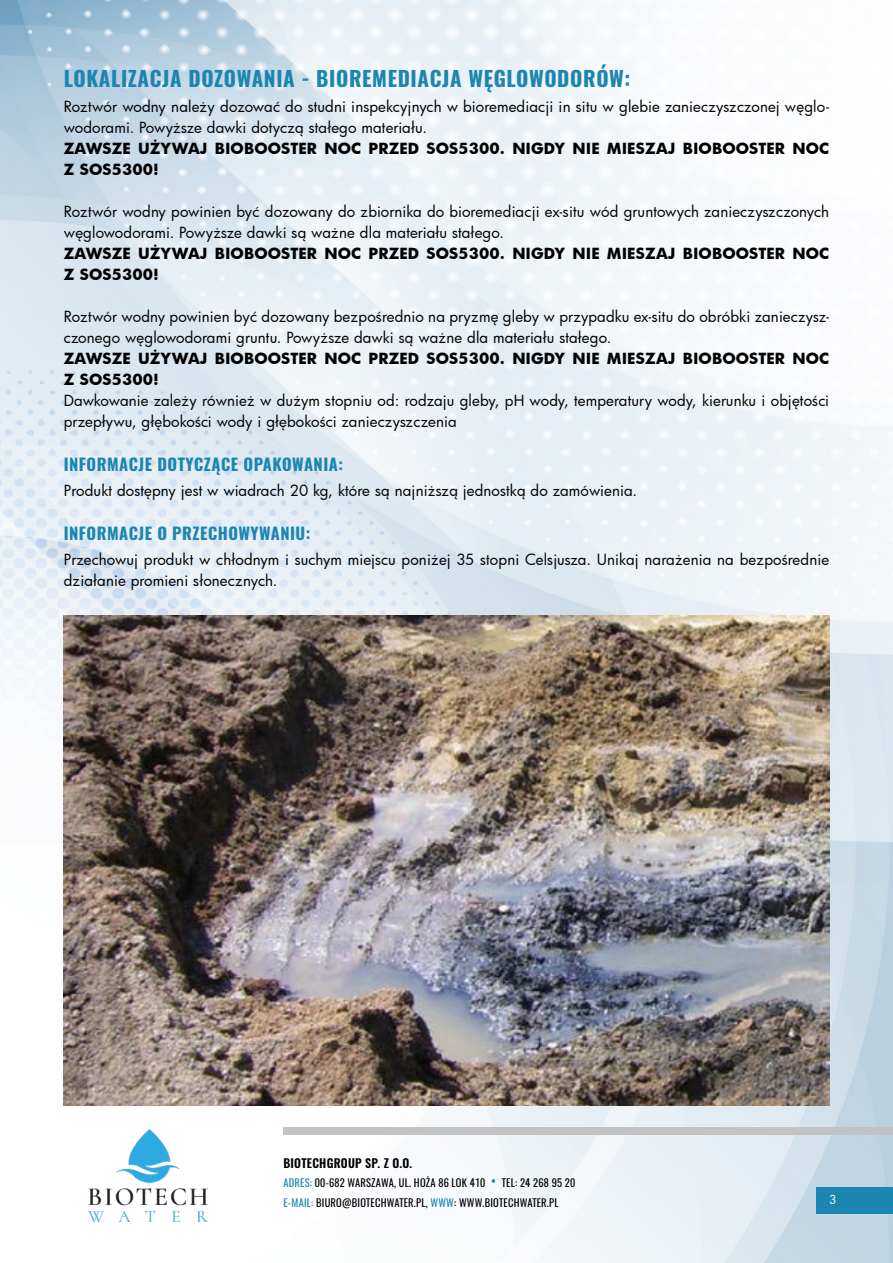
<style>
.page{position:relative;width:893px;height:1263px;background:#fff}
.page>*{position:absolute;margin:0;border:0;box-sizing:border-box;transform-origin:0 0}
.t1{font:700 21px "Oswald";letter-spacing:.03em;color:#1c85b0}
.t2{font:700 16.5px "Oswald";letter-spacing:.03em;color:#1c85b0}
.t3{font:15px/21px "Futura";letter-spacing:.01em;color:#000}
.t4{font:700 15px/21px "Futura";letter-spacing:.01em;color:#000}
.t5{font:600 12px "Oswald";letter-spacing:.02em;color:#000}
.t6{font:12px "Futura";color:#fff}
.t7{font:10.5px/19.5px "Oswald";letter-spacing:.02em;color:#000}
.s1{color:#1c85b0}
.s2{font-size:15px;color:#1c85b0}
</style>
<div class="page">
<img style="left:0;top:0;width:893px;height:1263px">
<div style="left:816px;top:1187px;width:77px;height:27px;background:#1c85b0"></div>
<img style="left:89px;top:1130px;width:118px;height:91px">
<div style="left:283px;top:1127px;width:610px;height:7px;background:#c2c2c3"></div>
<img style="left:64px;top:616px;width:765px;height:490px">
<h1 class="t1" style="left:64px;top:64px;width:568px">LOKALIZACJA DOZOWANIA - BIOREMEDIACJA WĘGLOWODORÓW:</h1>
<p class="t3" style="left:64px;top:96px;width:767px">Roztwór wodny należy dozować do studni inspekcyjnych w bioremediacji in situ w glebie zanieczyszczonej węglo&shy;wodorami. Powyższe dawki dotyczą stałego materiału.</p>
<p class="t4" style="left:64px;top:137px;width:767px">ZAWSZE UŻYWAJ BIOBOOSTER NOC PRZED SOS5300. NIGDY NIE MIESZAJ BIOBOOSTER NOC<br>Z SOS5300!</p>
<p class="t3" style="left:64px;top:201px;width:767px">Roztwór wodny powinien być dozowany do zbiornika do bioremediacji ex-situ wód gruntowych zanieczyszczonych węglowodorami. Powyższe dawki są ważne dla materiału stałego.</p>
<p class="t4" style="left:64px;top:242px;width:767px">ZAWSZE UŻYWAJ BIOBOOSTER NOC PRZED SOS5300. NIGDY NIE MIESZAJ BIOBOOSTER NOC<br>Z SOS5300!</p>
<p class="t3" style="left:64px;top:306px;width:767px">Roztwór wodny powinien być dozowany bezpośrednio na pryzmę gleby w przypadku ex-situ do obróbki zanieczysz&shy;czonego węglowodorami gruntu. Powyższe dawki są ważne dla materiału stałego.</p>
<p class="t4" style="left:64px;top:347px;width:767px">ZAWSZE UŻYWAJ BIOBOOSTER NOC PRZED SOS5300. NIGDY NIE MIESZAJ BIOBOOSTER NOC<br>Z SOS5300!</p>
<p class="t3" style="left:64px;top:390px;width:767px">Dawkowanie zależy również w dużym stopniu od: rodzaju gleby, pH wody, temperatury wody, kierunku i objętości przepływu, głębokości wody i głębokości zanieczyszczenia</p>
<p class="t2" style="left:64px;top:453px;width:281px">INFORMACJE DOTYCZĄCE OPAKOWANIA:</p>
<p class="t3" style="left:64px;top:480px;width:575px">Produkt dostępny jest w wiadrach 20 kg, które są najniższą jednostką do zamówienia.</p>
<p class="t2" style="left:64px;top:522px;width:248px">INFORMACJE O PRZECHOWYWANIU:</p>
<p class="t3" style="left:64px;top:549px;width:767px">Przechowuj produkt w chłodnym i suchym miejscu poniżej 35 stopni Celsjusza. Unikaj narażenia na bezpośrednie działanie promieni słonecznych.</p>
<p class="t5" style="left:283px;top:1154px;width:130px">BIOTECHGROUP SP. Z O.O.</p>
<p class="t7" style="left:283px;top:1173px;width:293px"><span class="s1">ADRES:</span> 00-682 WARSZAWA, UL. HOŻA 86 LOK 410 <span class="s2">•</span> TEL: 24 268 95 20<br><span class="s1">E-MAIL:</span> BIURO@BIOTECHWATER.PL, <span class="s1">WWW</span>: WWW.BIOTECHWATER.PL</p>
<p class="t6" style="left:829px;top:1191px;width:9px">3</p>
</div>
